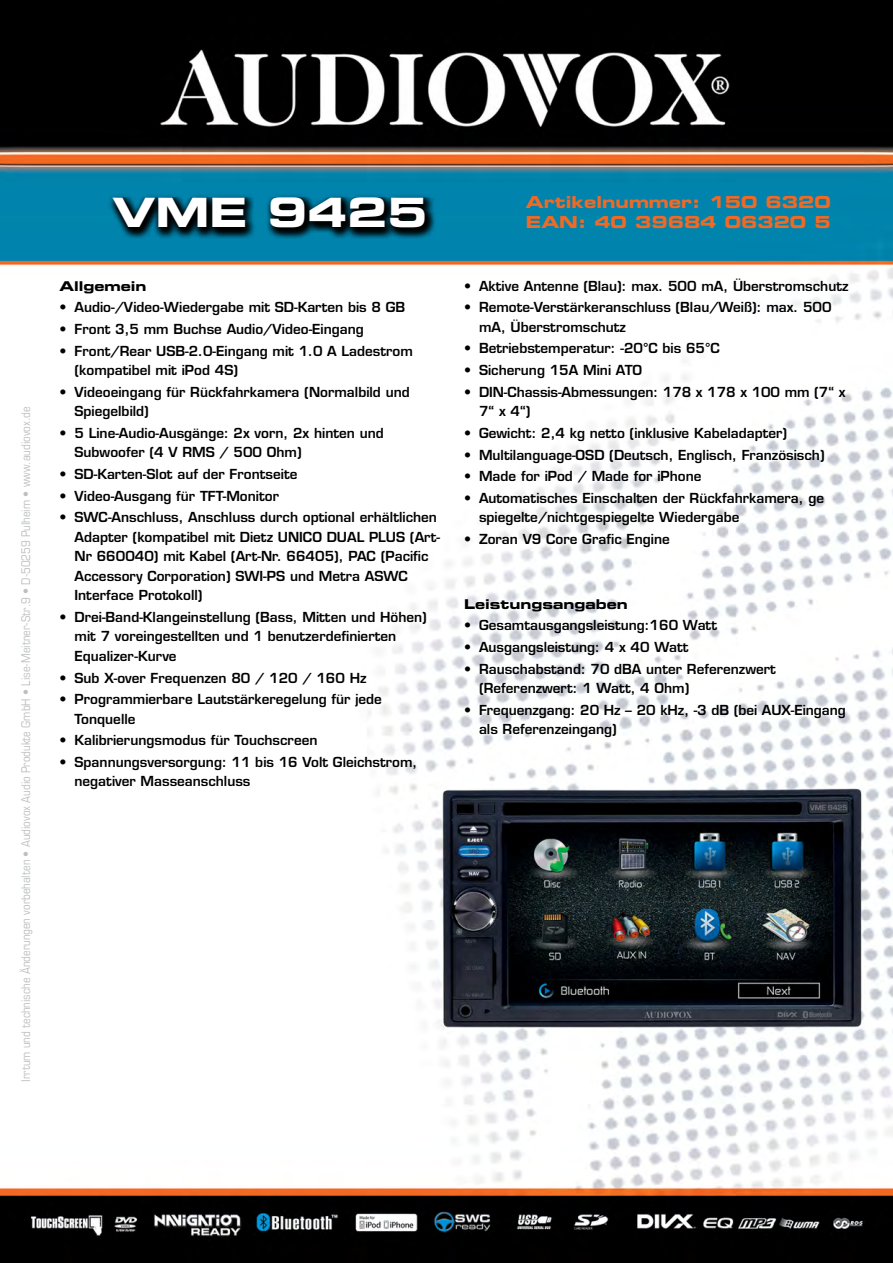
<style>
.page{position:relative;width:893px;height:1263px;background:#fff}
.page>*{position:absolute;margin:0;border:0;box-sizing:border-box;transform-origin:0 0}
.t1{font:40.5px "Eurostile LT Std Bold Ex 2";color:#fff}
.t2{font:16.5px "Eurostile LT Std Bold Ex 2";color:#f26924}
.t3{font:600 13.5px/19.5px "Eurostile LT Std";color:#000}
.t4{font:13.5px "Eurostile LT Std Bold Ex 2";color:#000}
.t5{font:condensed 12px "Eurostile LT Std";color:#bcbec0}
</style>
<div class="page">
<img style="left:0;top:0;width:893px;height:1263px">
<div style="left:109px;top:193px;width:327px;height:46px;background:linear-gradient(to right,#007fa7,#007da5)"></div>
<div style="left:108px;top:197px;width:328px;height:42px;background:#0081aa"></div>
<svg style="left:110px;top:197px;width:324px;height:41px;background:#002835"></svg>
<p class="t5" style="left:19px;top:1082px;width:676px;rotate:-90deg">Irrtum und technische Änderungen vorbehalten • Audiovox Audio Produkte GmbH • Lise-Meitner-Str.9 • D-50259 Pulheim • www.audiovox.de</p>
<h1 class="t1" style="left:112px;top:184px;width:317px">VME 9425</h1>
<p class="t4" style="left:60px;top:276px;width:89px">Allgemein</p>
<p class="t3" style="left:60px;top:298px;width:347px">• Audio-/Video-Wiedergabe mit SD-Karten bis 8 GB</p>
<p class="t3" style="left:60px;top:319px;width:306px">• Front 3,5 mm Buchse Audio/Video-Eingang</p>
<p class="t3" style="left:75px;top:341px;width:340px;text-indent:-15px">• Front/Rear USB-2.0-Eingang mit 1.0 A Ladestrom (kompatibel mit iPod 4S)</p>
<p class="t3" style="left:75px;top:382px;width:337px;text-indent:-15px">• Videoeingang für Rückfahrkamera (Normalbild und<br>Spiegelbild)</p>
<p class="t3" style="left:75px;top:423px;width:311px;text-indent:-15px">• 5 Line-Audio-Ausgänge: 2x vorn, 2x hinten und<br>Subwoofer (4 V RMS / 500 Ohm)</p>
<p class="t3" style="left:60px;top:464px;width:239px">• SD-Karten-Slot auf der Frontseite</p>
<p class="t3" style="left:60px;top:486px;width:221px">• Video-Ausgang für TFT-Monitor</p>
<p class="t3" style="left:75px;top:507px;width:367px;text-indent:-15px">• SWC-Anschluss, Anschluss durch optional erhältlichen Adapter (kompatibel mit Dietz UNICO DUAL PLUS (Art-Nr 660040) mit Kabel (Art-Nr. 66405), PAC (Pacific Accessory Corporation) SWI-PS und Metra ASWC Interface Protokoll)</p>
<p class="t3" style="left:75px;top:607px;width:354px;text-indent:-15px">• Drei-Band-Klangeinstellung (Bass, Mitten und Höhen) mit 7 voreingestellten und 1 benutzerdefinierten<br>Equalizer-Kurve</p>
<p class="t3" style="left:60px;top:668px;width:308px">• Sub X-over Frequenzen 80 / 120 / 160 Hz</p>
<p class="t3" style="left:75px;top:689px;width:309px;text-indent:-15px">• Programmierbare Lautstärkeregelung für jede<br>Tonquelle</p>
<p class="t3" style="left:60px;top:730px;width:259px">• Kalibrierungsmodus für Touchscreen</p>
<p class="t3" style="left:75px;top:752px;width:344px;text-indent:-15px">• Spannungsversorgung: 11 bis 16 Volt Gleichstrom, negativer Masseanschluss</p>
<p class="t2" style="left:526px;top:190px;width:306px">Artikelnummer: 150 6320</p>
<p class="t2" style="left:526px;top:210px;width:306px">EAN: 40 39684 06320 5</p>
<p class="t3" style="left:464px;top:276px;width:386px">• Aktive Antenne (Blau): max. 500 mA, Überstromschutz</p>
<p class="t3" style="left:479px;top:298px;width:354px;text-indent:-15px">• Remote-Verstärkeranschluss (Blau/Weiß): max. 500 mA, Überstromschutz</p>
<p class="t3" style="left:464px;top:339px;width:257px">• Betriebstemperatur: -20°C bis 65°C</p>
<p class="t3" style="left:464px;top:360px;width:180px">• Sicherung 15A Mini ATO</p>
<p class="t3" style="left:479px;top:382px;width:368px;text-indent:-15px">• DIN-Chassis-Abmessungen: 178 x 178 x 100 mm (7“ x<br>7“ x 4“)</p>
<p class="t3" style="left:464px;top:423px;width:325px">• Gewicht: 2,4 kg netto (inklusive Kabeladapter)</p>
<p class="t3" style="left:464px;top:445px;width:362px">• Multilanguage-OSD (Deutsch, Englisch, Französisch)</p>
<p class="t3" style="left:464px;top:466px;width:239px">• Made for iPod / Made for iPhone</p>
<p class="t3" style="left:479px;top:488px;width:347px;text-indent:-15px">• Automatisches Einschalten der Rückfahrkamera, ge spiegelte/nichtgespiegelte Wiedergabe</p>
<p class="t3" style="left:464px;top:529px;width:207px">• Zoran V9 Core Grafic Engine</p>
<p class="t4" style="left:464px;top:594px;width:165px">Leistungsangaben</p>
<p class="t3" style="left:464px;top:616px;width:255px">• Gesamtausgangsleistung:160 Watt</p>
<p class="t3" style="left:464px;top:637px;width:226px">• Ausgangsleistung: 4 x 40 Watt</p>
<p class="t3" style="left:479px;top:659px;width:299px;text-indent:-15px">• Rauschabstand: 70 dBA unter Referenzwert (Referenzwert: 1 Watt, 4 Ohm)</p>
<p class="t3" style="left:479px;top:700px;width:368px;text-indent:-15px">• Frequenzgang: 20 Hz – 20 kHz, -3 dB (bei AUX-Eingang als Referenzeingang)</p>
</div>
